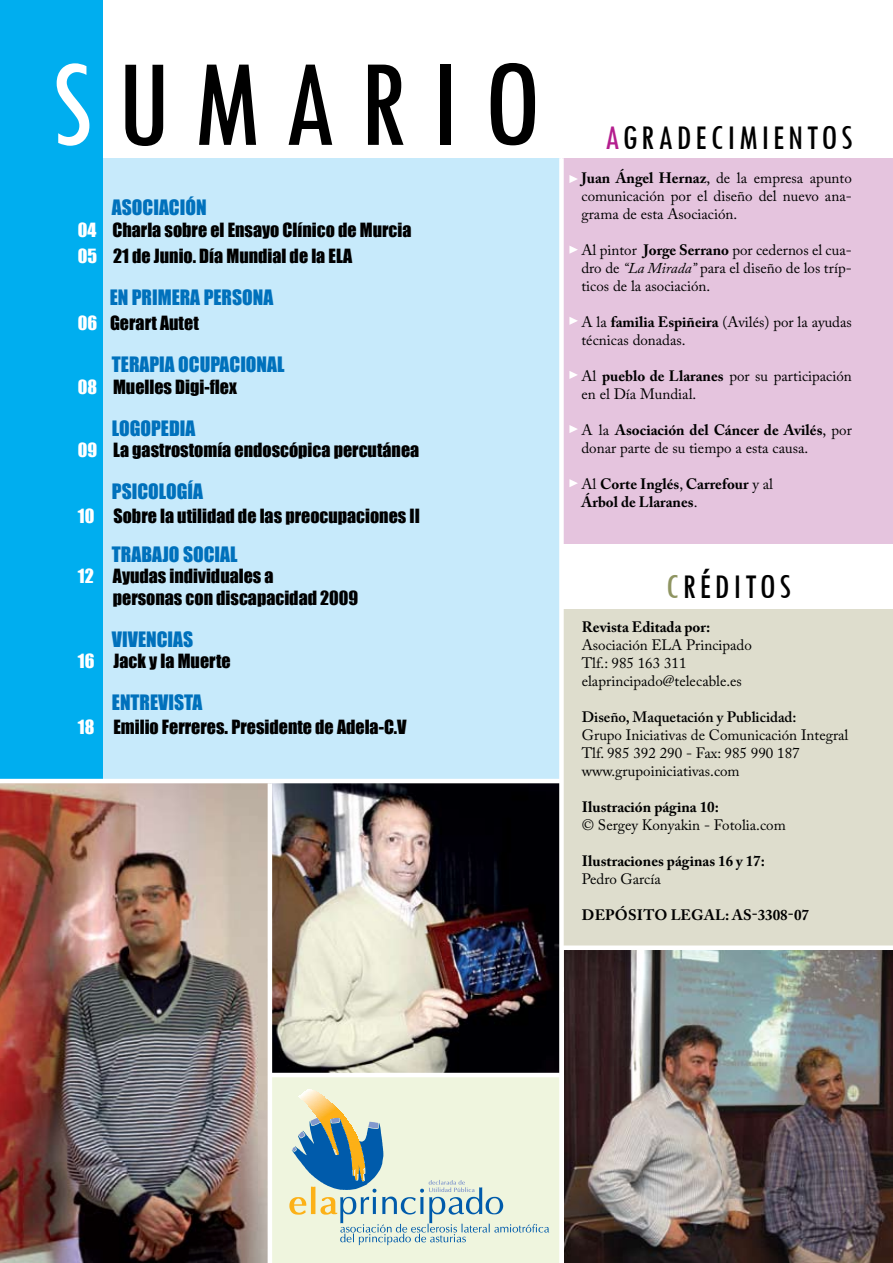
<style>
.page{position:relative;width:893px;height:1263px;background:#fff}
.page>*{position:absolute;margin:0;border:0;box-sizing:border-box;transform-origin:0 0}
.t1{font:condensed 129px "Tw Cen";letter-spacing:.18em;color:#000}
.t2{font:condensed 36px "Tw Cen";letter-spacing:.1em;color:#000}
.t3{font:19.5px "Impact";color:#0071bc}
.t4{font:18px/25.5px "Impact";color:#000}
.t5{font:15px/18px "Adobe Caslon Pro";color:#000}
.t6{font:700 15px/18px "Adobe Caslon Pro";color:#000}
.t7{font:600 15px "Adobe Caslon Pro";color:#000}
.s1{color:#fff}
.s2{font-size:19.5px}
.s3{color:#b41e8e}
.s4{font-weight:700}
.s5{font-style:italic}
.s6{font-weight:400}
.s7{color:#8f9562}
</style>
<div class="page">
<div style="left:270px;top:1075px;width:291px;height:188px;background:#eff5de"></div>
<div style="left:563px;top:608px;width:330px;height:404px;background:#deddcd"></div>
<div style="left:563px;top:158px;width:330px;height:385px;background:#e5c4de"></div>
<div style="left:0;top:158px;width:560px;height:655px;background:#c7eafb"></div>
<div style="left:0;top:0;width:102px;height:1263px;background:#00aeef"></div>
<svg style="left:569px;top:175px;width:9px;height:8px"></svg>
<svg style="left:569px;top:246px;width:9px;height:8px"></svg>
<svg style="left:569px;top:317px;width:9px;height:8px"></svg>
<svg style="left:569px;top:371px;width:9px;height:8px"></svg>
<svg style="left:569px;top:425px;width:9px;height:8px"></svg>
<svg style="left:569px;top:479px;width:9px;height:8px"></svg>
<img style="left:0;top:783px;width:268px;height:480px">
<img style="left:564px;top:950px;width:329px;height:313px">
<img style="left:272px;top:783px;width:287px;height:290px">
<hr style="left:0;top:779px;width:560px;height:4px;background:#fff">
<div style="left:559px;top:158px;width:5px;height:1105px;background:#fff"></div>
<svg style="left:289px;top:1089px;width:260px;height:156px"></svg>
<hr style="left:268px;top:783px;width:4px;height:480px;background:#fff">
<hr style="left:270px;top:1073px;width:290px;height:4px;background:#fff">
<div style="left:562px;top:945px;width:331px;height:5px;background:#fff"></div>
<h1 class="t1" style="left:51px;top:27px;width:492px"><span class="s1">S</span>UMARIO</h1>
<h3 class="t3" style="left:112px;top:193px;width:96px">Asociación</h3>
<p class="t4" style="left:78px;top:217px;width:335px"><span class="s1">04</span> Charla sobre el Ensayo Clínico de Murcia<br><span class="s1">05</span> 21 de Junio. Día Mundial de la ELA</p>
<h3 class="t3" style="left:110px;top:282px;width:165px">en primera persona</h3>
<p class="t4" style="left:78px;top:310px;width:122px"><span class="s1">06</span> Gerart Autet</p>
<h3 class="t3" style="left:112px;top:349px;width:172px">Terapia Ocupacional</h3>
<p class="t4" style="left:78px;top:373px;width:160px"><span class="s1">08</span> Muelles Digi-flex</p>
<h3 class="t3" style="left:112px;top:413px;width:85px">LOGOPEDIA</h3>
<p class="t4" style="left:78px;top:437px;width:343px"><span class="s1">09</span> La gastrostomía endoscópica percutánea</p>
<h3 class="t3" style="left:112px;top:476px;width:92px">Psicología</h3>
<p class="t4" style="left:78px;top:502px;width:338px"><span class="s1">10</span> Sobre la utilidad de las preocupaciones II</p>
<h3 class="t3" style="left:112px;top:539px;width:118px">Trabajo social</h3>
<p class="t4" style="left:113px;top:565px;width:247px;line-height:21.6px;text-indent:-35px"><span class="s1">12</span> Ayudas individuales a<br>personas con discapacidad 2009</p>
<h3 class="t3" style="left:112px;top:624px;width:82px">VIVENCIAS</h3>
<p class="t4" style="left:78px;top:648px;width:154px"><span class="s1">16</span> Jack y la Muerte</p>
<h3 class="t3" style="left:112px;top:688px;width:83px">entrevista</h3>
<p class="t4" style="left:78px;top:714px;width:330px"><span class="s1">18</span> Emilio Ferreres<span class="s2">.</span> Presidente de Adela-C.V</p>
<h2 class="t2" style="left:605px;top:116px;width:232px"><span class="s3">A</span>GRADECIMI ENTOS</h2>
<p class="t5" style="left:581px;top:169px;width:272px;text-align:justify"><span class="s4">Juan Ángel Hernaz</span>, de la empresa apunto comunicación por el diseño del nuevo ana&shy;grama de esta Asociación.</p>
<p class="t5" style="left:581px;top:241px;width:272px;text-align:justify">Al pintor <span class="s4">Jorge Serrano</span> por cedernos el cua&shy;dro de <span class="s5">“La Mirada”</span> para el diseño de los tríp&shy;ticos de la asociación.</p>
<p class="t5" style="left:581px;top:313px;width:272px">A la <span class="s4">familia Espiñeira</span> (Avilés) por la ayudas técnicas donadas.</p>
<p class="t5" style="left:581px;top:367px;width:272px">Al <span class="s4">pueblo de Llaranes</span> por su participación en el Día Mundial.</p>
<p class="t5" style="left:581px;top:421px;width:272px">A la <span class="s4">Asociación del Cáncer de Avilés</span>, por donar parte de su tiempo a esta causa.</p>
<p class="t6" style="left:581px;top:475px;width:193px"><span class="s6">Al</span> Corte Inglés<span class="s6">,</span> Carrefour <span class="s6">y al<br></span>Árbol de Llaranes<span class="s6">.</span></p>
<h2 class="t2" style="left:666px;top:565px;width:109px"><span class="s7">C</span>RÉDITOS</h2>
<p class="t6" style="left:582px;top:618px;width:130px">Revista Editada por:</p>
<p class="t5" style="left:582px;top:636px;width:172px">Asociación ELA Principado<br>Tlf.: 985 163 311 elaprincipado@telecable.es</p>
<p class="t7" style="left:582px;top:708px;width:216px">Diseño, Maquetación y Publicidad:</p>
<p class="t5" style="left:582px;top:726px;width:268px">Grupo Iniciativas de Comunicación Integral<br>Tlf. 985 392 290 - Fax: 985 990 187 www.grupoiniciativas.com</p>
<p class="t6" style="left:582px;top:798px;width:139px">Ilustración página 10:</p>
<p class="t5" style="left:582px;top:816px;width:205px">© Sergey Konyakin - Fotolia.com</p>
<p class="t6" style="left:582px;top:852px;width:185px">Ilustraciones páginas 16 y 17:</p>
<p class="t5" style="left:582px;top:870px;width:81px">Pedro García</p>
<p class="t6" style="left:582px;top:906px;width:229px">Depósito Legal: AS-3308-07</p>
</div>
